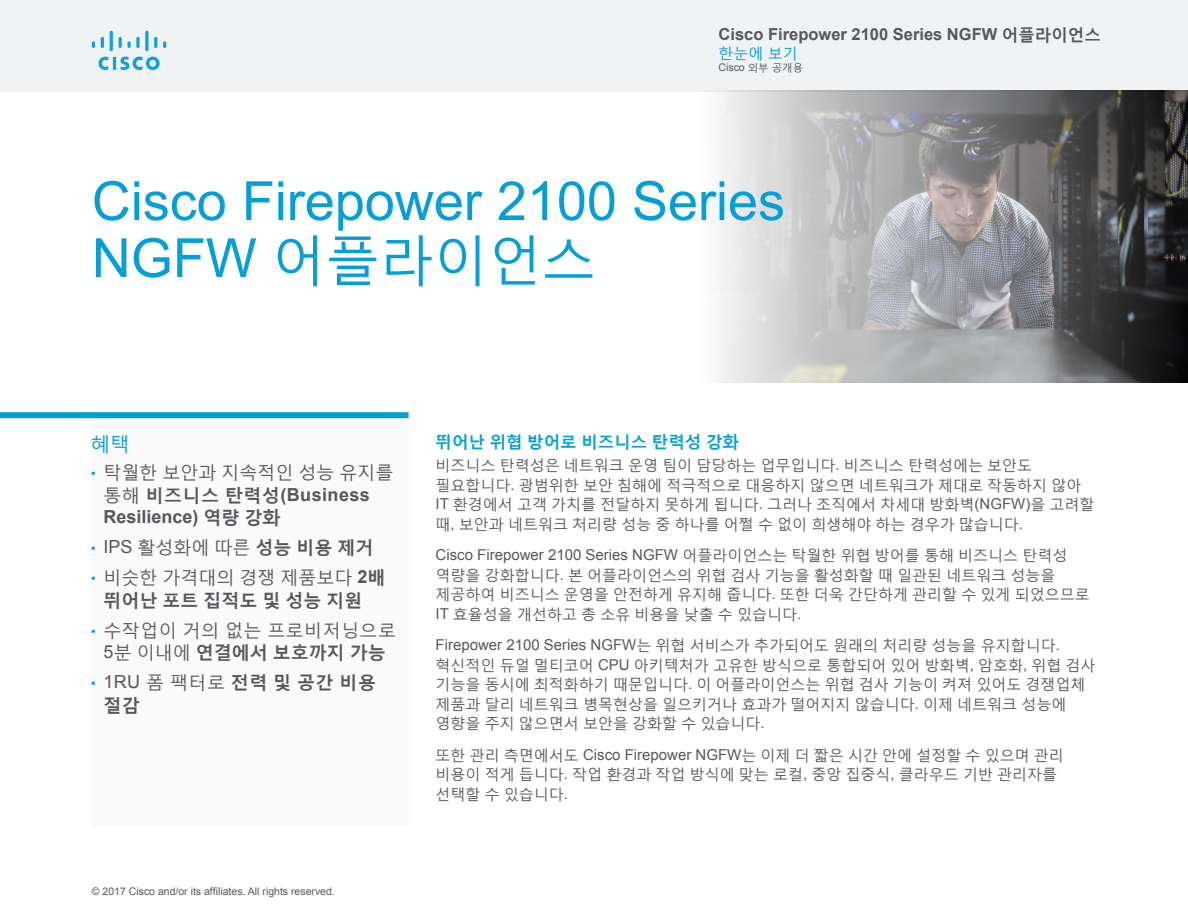
<style>
.page{position:relative;width:1188px;height:918px;background:#fff}
.page>*{position:absolute;margin:0;border:0;box-sizing:border-box;transform-origin:0 0}
.Paragraph_Style3{font:54px/57px "Arial";color:#049fd9}
.Paragraph_Style4{font:19.5px "Malgun Gothic";color:#049fd9}
.Paragraph_Style5{font:700 18px/22.5px "Arial";color:#57585b}
.Paragraph_Style8{font:18px/22.5px "Malgun Gothic";letter-spacing:.025em;color:#57585b;text-align:center}
.Paragraph_Style7{font:700 18px/22.5px "Malgun Gothic";color:#57585b;text-align:center}
.Paragraph_Style9{font:700 18px/22.5px "Malgun Gothic";letter-spacing:.025em;color:#57585b}
.Paragraph_Style6{font:18px "Malgun Gothic";color:#57585b}
.t1{font:700 16.5px "Arial";color:#57585b}
.Paragraph_Style10{font:700 16.5px "Malgun Gothic";color:#049fd9}
.Paragraph_Style12{font:15px/19.5px "Malgun Gothic";color:#57585b}
.Paragraph_Style11{font:15px/19.5px "Malgun Gothic";color:#57585b}
.Paragraph_Style3-2{font:15px/19.5px "Malgun Gothic";color:#57585b}
.t2{font:15px "Malgun Gothic";color:#049fd9}
.Paragraph_Style2{font:10.5px "Arial";color:#57585b}
.s1{font-family:"Malgun Gothic"}
.s2{font-family:"Cisco Sans";font-weight:400;color:#049fd9}
.s3{font-family:"Malgun Gothic";font-weight:400}
.s4{font-family:"Cisco Sans";color:#049fd9}
.s5{font-family:"Arial"}
.s6{font-weight:700}
.s7{font-weight:400}
.s8{font-family:"Arial";font-weight:400}
</style>
<div class="page">
<div style="left:0;top:0;width:1188px;height:92px;background:#f1f2f3"></div>
<svg style="left:99px;top:57px;width:61px;height:13px"></svg>
<svg style="left:92px;top:41px;width:3px;height:7px"></svg>
<svg style="left:101px;top:37px;width:3px;height:11px"></svg>
<svg style="left:110px;top:31px;width:3px;height:20px"></svg>
<svg style="left:119px;top:31px;width:38px;height:20px"></svg>
<svg style="left:163px;top:41px;width:3px;height:7px"></svg>
<img style="left:719px;top:91px;width:469px;height:291px">
<div style="left:91px;top:418px;width:318px;height:409px;background:#fafafb"></div>
<div style="left:0;top:412px;width:409px;height:6px;background:#049fd9"></div>
<p class="t1" style="left:719px;top:23px;width:384px">Cisco Firepower 2100 Series NGFW <span class="s1">어플라이언스</span></p>
<p class="t2" style="left:719px;top:44px;width:81px">한눈에 보기</p>
<p class="Paragraph_Style2" style="left:719px;top:61px;width:86px">Cisco <span class="s1">외부 공개용</span></p>
<p class="Paragraph_Style3" style="left:92px;top:173px;width:695px">Cisco Firepower 2100 Series<br>NGFW <span class="s1">어플라이언스</span></p>
<p class="Paragraph_Style4" style="left:91px;top:431px;width:40px">혜택</p>
<p class="Paragraph_Style5" style="left:103px;top:461px;width:292px;text-indent:-13px"><span class="s2">•</span> <span class="s3">탁월한 보안과 지속적인 성능 유지를 통해</span> <span class="s1">비즈니스 탄력성</span>(Business<br>Resilience) <span class="s1">역량 강화</span></p>
<p class="Paragraph_Style6" style="left:91px;top:537px;width:284px"><span class="s4">•</span> <span class="s5">IPS</span> 활성화에 따른 <span class="s6">성능 비용 제거</span></p>
<p class="Paragraph_Style7" style="left:91px;top:566px;width:296px"><span class="s2">•</span> <span class="s7">비슷한 가격대의 경쟁 제품보다</span> <span class="s5">2</span>배 뛰어난 포트 집적도 및 성능 지원</p>
<p class="Paragraph_Style8" style="left:91px;top:618px;width:307px"><span class="s4">•</span> 수작업이 거의 없는 프로비저닝으로<br><span class="s5">5</span>분 이내에 <span class="s6">연결에서 보호까지 가능</span></p>
<p class="Paragraph_Style9" style="left:103px;top:671px;width:274px;text-indent:-13px"><span class="s2">•</span> <span class="s8">1RU</span> <span class="s7">폼 팩터로</span> 전력 및 공간 비용 절감</p>
<p class="Paragraph_Style2" style="left:92px;top:884px;width:244px">© 2017 Cisco and/or its affiliates. All rights reserved.</p>
<p class="Paragraph_Style10" style="left:436px;top:432px;width:305px">뛰어난 위협 방어로 비즈니스 탄력성 강화</p>
<p class="Paragraph_Style11" style="left:436px;top:455px;width:660px">비즈니스 탄력성은 네트워크 운영 팀이 담당하는 업무입니다<span class="s5">.</span> 비즈니스 탄력성에는 보안도 필요합니다<span class="s5">.</span> 광범위한 보안 침해에 적극적으로 대응하지 않으면 네트워크가 제대로 작동하지 않아 <span class="s5">IT</span> 환경에서 고객 가치를 전달하지 못하게 됩니다<span class="s5">.</span> 그러나 조직에서 차세대 방화벽<span class="s5">(NGFW)</span>을 고려할 때<span class="s5">,</span> 보안과 네트워크 처리량 성능 중 하나를 어쩔 수 없이 희생해야 하는 경우가 많습니다<span class="s5">.</span></p>
<p class="Paragraph_Style12" style="left:436px;top:545px;width:656px"><span class="s5">Cisco Firepower 2100 Series NGFW</span> 어플라이언스는 탁월한 위협 방어를 통해 비즈니스 탄력성 역량을 강화합니다<span class="s5">.</span> 본 어플라이언스의 위협 검사 기능을 활성화할 때 일관된 네트워크 성능을 제공하여 비즈니스 운영을 안전하게 유지해 줍니다<span class="s5">.</span> 또한 더욱 간단하게 관리할 수 있게 되었으므로 <span class="s5">IT</span> 효율성을 개선하고 총 소유 비용을 낮출 수 있습니다<span class="s5">.</span></p>
<p class="Paragraph_Style12" style="left:436px;top:635px;width:662px"><span class="s5">Firepower 2100 Series NGFW</span>는 위협 서비스가 추가되어도 원래의 처리량 성능을 유지합니다<span class="s5">. </span>혁신적인 듀얼 멀티코어 <span class="s5">CPU</span> 아키텍처가 고유한 방식으로 통합되어 있어 방화벽<span class="s5">,</span> 암호화<span class="s5">,</span> 위협 검사 기능을 동시에 최적화하기 때문입니다<span class="s5">.</span> 이 어플라이언스는 위협 검사 기능이 켜져 있어도 경쟁업체 제품과 달리 네트워크 병목현상을 일으키거나 효과가 떨어지지 않습니다<span class="s5">.</span> 이제 네트워크 성능에 영향을 주지 않으면서 보안을 강화할 수 있습니다<span class="s5">.</span></p>
<p class="Paragraph_Style3-2" style="left:436px;top:745px;width:630px">또한 관리 측면에서도 <span class="s5">Cisco Firepower NGFW</span>는 이제 더 짧은 시간 안에 설정할 수 있으며 관리 비용이 적게 듭니다<span class="s5">.</span> 작업 환경과 작업 방식에 맞는 로컬<span class="s5">,</span> 중앙 집중식<span class="s5">,</span> 클라우드 기반 관리자를 선택할 수 있습니다<span class="s5">.</span></p>
</div>
